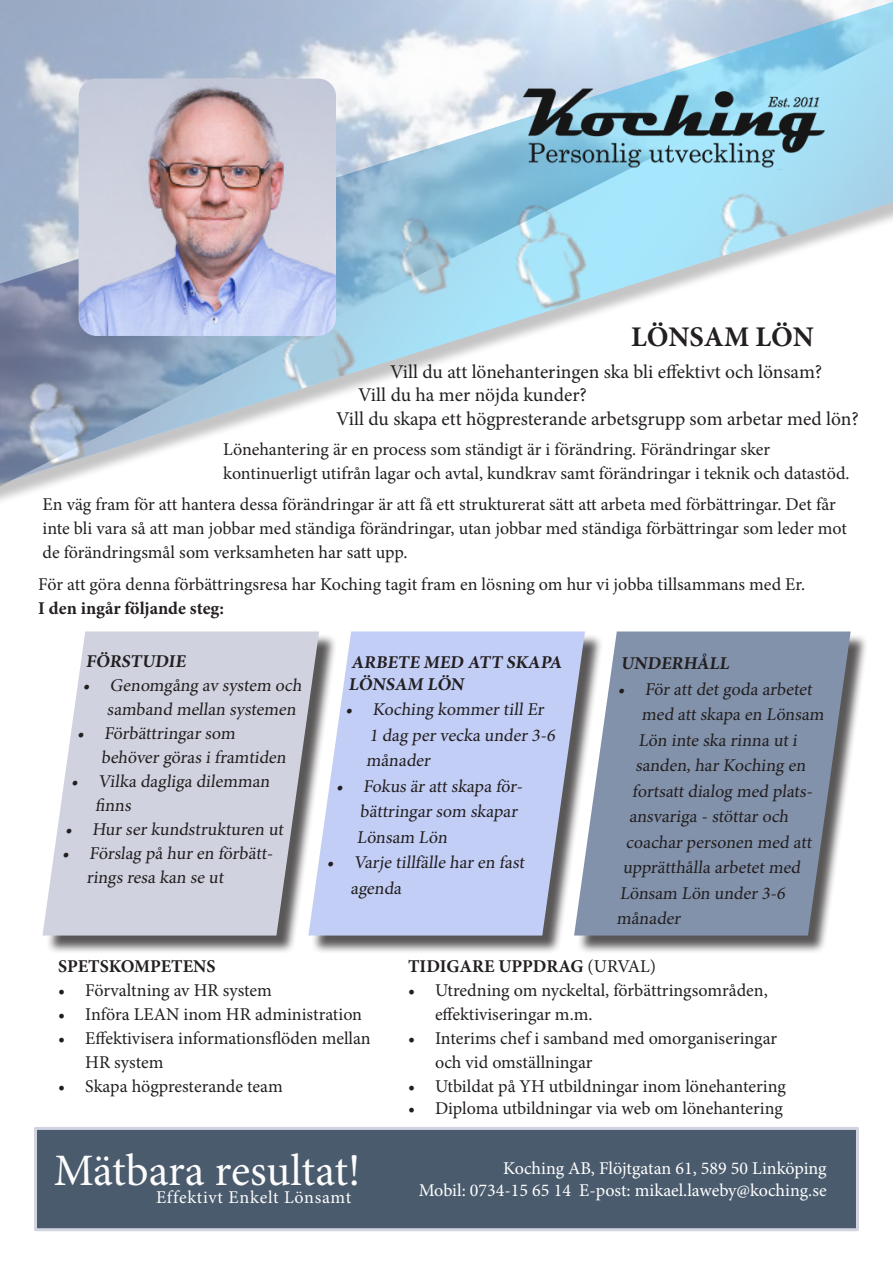
<style>
.page{position:relative;width:893px;height:1263px;background:#fff}
.page>*{position:absolute;margin:0;border:0;box-sizing:border-box;transform-origin:0 0}
.t1{font:45px "Minion Pro";letter-spacing:-.005em;color:#fcfcfc}
.t2{font:700 28.5px "Minion Pro";color:#231f20}
.t3{font:19.5px "Minion Pro";letter-spacing:-.005em;color:#231f20}
.t4{font:18px/24px "Minion Pro";color:#231f20}
.t5{font:700 18px/21.6px "Minion Pro";letter-spacing:-.005em;color:#231f20}
.t6{font:18px "Minion Pro";color:#fff}
.t7{font:18px "Minion Pro";letter-spacing:.035em;color:#fcfcfc}
.s1{font-weight:400}
.s2{color:#fafafa}
</style>
<div class="page">
<img style="left:0;top:1px;width:893px;height:487px">
<img style="left:79px;top:79px;width:257px;height:257px">
<div style="left:45px;top:634px;width:292px;height:320px;background:#231f20;opacity:.75"></div>
<svg style="left:43px;top:631px;width:265px;height:304px;background:#d1d3de"></svg>
<div style="left:311px;top:634px;width:292px;height:320px;background:#231f20;opacity:.75"></div>
<svg style="left:308px;top:631px;width:266px;height:304px;background:#c1ccef"></svg>
<div style="left:577px;top:634px;width:292px;height:320px;background:#231f20;opacity:.75"></div>
<svg style="left:574px;top:631px;width:277px;height:304px;background:#8c99ae"></svg>
<img style="left:524px;top:65px;width:300px;height:104px">
<div style="left:34px;top:1127px;width:825px;height:104px;background:#4a5b6d;border:3px solid #d2d4e1"></div>
<p class="t2" style="left:631px;top:317px;width:184px">LÖNSAM LÖN</p>
<p class="t3" style="left:390px;top:358px;width:434px">Vill du att lönehanteringen ska bli effektivt och lönsam?</p>
<p class="t3" style="left:358px;top:382px;width:230px">Vill du ha mer nöjda kunder?</p>
<p class="t3" style="left:336px;top:405px;width:524px">Vill du skapa ett högpresterande arbetsgrupp som arbetar med lön?</p>
<p class="t4" style="left:223px;top:438px;width:628px">Lönehantering är en process som ständigt är i förändring. Förändringar sker kontinuerligt utifrån lagar och avtal, kundkrav samt förändringar i teknik och datastöd.</p>
<p class="t4" style="left:43px;top:492px;width:806px">En väg fram för att hantera dessa förändringar är att få ett strukturerat sätt att arbeta med förbättringar. Det får inte bli vara så att man jobbar med ständiga förändringar, utan jobbar med ständiga förbättringar som leder mot de förändringsmål som verksamheten har satt upp.</p>
<p class="t4" style="left:38px;top:573px;width:768px">För att göra denna förbättringsresa har Koching tagit fram en lösning om hur vi jobba tillsammans med Er.</p>
<p class="t5" style="left:38px;top:598px;width:187px">I den ingår följande steg:</p>
<p class="t5" style="left:86px;top:650px;width:104px">FÖRSTUDIE</p>
<p class="t4" style="left:107px;top:673px;width:199px;text-indent:-24px">• Genomgång av system och samband mellan systemen</p>
<p class="t4" style="left:101px;top:721px;width:189px;text-indent:-24px">• Förbättringar som behöver göras i framtiden</p>
<p class="t4" style="left:95px;top:769px;width:179px;text-indent:-24px">• Vilka dagliga dilemman finns</p>
<p class="t4" style="left:65px;top:817px;width:223px">• Hur ser kundstrukturen ut</p>
<p class="t4" style="left:86px;top:841px;width:191px;text-indent:-24px">• Förslag på hur en förbätt&shy;rings resa kan se ut</p>
<p class="t5" style="left:621px;top:652px;width:113px">UNDERHÅLL</p>
<p class="t4" style="left:618px;top:677px;width:199px">• För att det goda arbetet</p>
<p class="t4" style="left:642px;top:703px;width:187px">med att skapa en Lönsam</p>
<p class="t4" style="left:638px;top:728px;width:163px">Lön inte ska rinna ut i</p>
<p class="t4" style="left:635px;top:754px;width:175px">sanden, har Koching en</p>
<p class="t4" style="left:632px;top:779px;width:185px">fortsatt dialog med plats-</p>
<p class="t4" style="left:629px;top:805px;width:164px">ansvariga - stöttar och</p>
<p class="t4" style="left:626px;top:830px;width:190px">coachar personen med att</p>
<p class="t4" style="left:623px;top:856px;width:182px">upprätthålla arbetet med</p>
<p class="t4" style="left:620px;top:881px;width:170px">Lönsam Lön under 3-6</p>
<p class="t4" style="left:616px;top:907px;width:68px">månader</p>
<p class="t5" style="left:349px;top:651px;width:218px">ARBETE MED ATT SKAPA<br>LÖNSAM LÖN</p>
<p class="t4" style="left:366px;top:697px;width:194px;line-height:25.5px;text-indent:-21px">• Koching kommer till Er<br>1 dag per vecka under 3-6 månader</p>
<p class="t4" style="left:357px;top:773px;width:170px;line-height:25.5px;text-indent:-21px">• Fokus är att skapa för&shy;bättringar som skapar<br>Lönsam Lön</p>
<p class="t4" style="left:351px;top:850px;width:178px;line-height:25.5px;text-indent:-24px">• Varj e tillfälle har en fast agenda</p>
<p class="t5" style="left:58px;top:955px;width:159px">SPETSKOMPETENS</p>
<p class="t4" style="left:58px;top:978px;width:215px">• Förvaltning av HR system</p>
<p class="t4" style="left:58px;top:1002px;width:305px">• Införa LEAN inom HR administration</p>
<p class="t4" style="left:85px;top:1026px;width:287px;text-indent:-27px">• Effektivisera informationsflöden mellan<br>HR system</p>
<p class="t4" style="left:58px;top:1074px;width:226px">• Skapa högpresterande team</p>
<p class="t1" style="left:54px;top:1140px;width:308px">Mätbara resultat!</p>
<p class="t7" style="left:156px;top:1185px;width:197px">Effektivt Enkelt Lönsamt</p>
<p class="t5" style="left:408px;top:955px;width:250px">TIDIGARE UPPDRAG <span class="s1">(URVAL)</span></p>
<p class="t4" style="left:435px;top:978px;width:334px;text-indent:-27px">• Utredning om nyckeltal, förbättringsområden, effektiviseringar m.m.</p>
<p class="t4" style="left:435px;top:1026px;width:344px;text-indent:-27px">• Interims chef i samband med omorganiseringar och vid omställningar</p>
<p class="t4" style="left:408px;top:1074px;width:379px">• Utbildat på YH utbildningar inom lönehantering</p>
<p class="t4" style="left:408px;top:1096px;width:376px">• Diploma utbildningar via web om lönehantering</p>
<p class="t6" style="left:503px;top:1156px;width:325px">Koching AB, Flöjtgatan 61, 589 50 Linköping</p>
<p class="t6" style="left:419px;top:1178px;width:409px">Mobil: 0734-15 65 14 E-post: mikael.laweby@kochi<span class="s2">ng.se</span></p>
</div>
